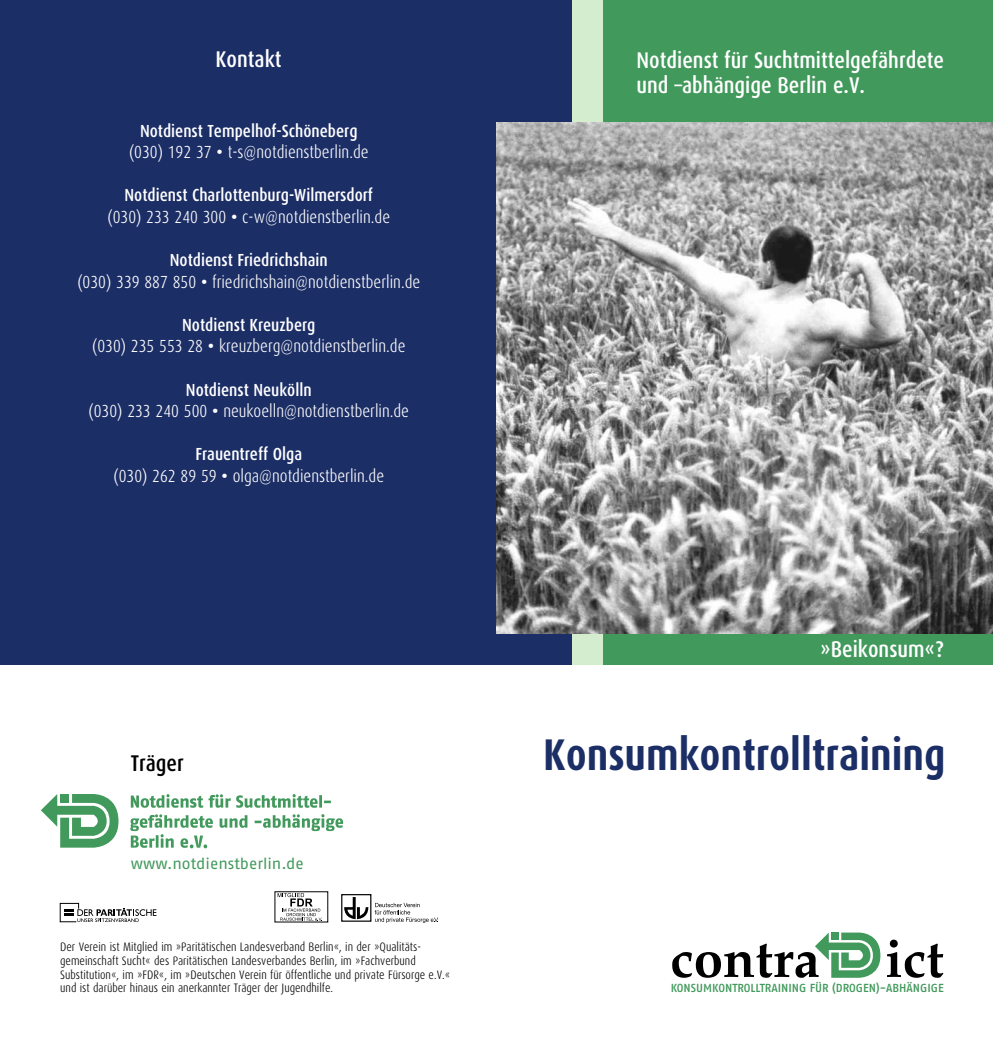
<style>
.page{position:relative;width:993px;height:1042px;background:#fff}
.page>*{position:absolute;margin:0;border:0;box-sizing:border-box;transform-origin:0 0}
.t1{font:700 52.68px "Palatino";color:#000}
.t2{font:700 44.45px "Dax Condensed";color:#1c2e66}
.t3{font:500 22.75px/25.6px "Dax Condensed";color:#fff}
.t4{font:500 22.75px "Dax Condensed";color:#000}
.t5{font:300 17.5px/21.7px "Dax Condensed";color:#fff;text-align:center}
.t6{font:500 17.5px/21.7px "Dax Condensed";color:#fff;text-align:center}
.t7{font:15.75px "Fago No";color:#42995c}
.t8{font:300 12.25px/13.7px "Dax Condensed";color:#000}
.t9{font:11.72px "Fago No Med";color:#42995c}
.s1{font-weight:500}
.s2{font-weight:300}
</style>
<div class="page">
<div style="left:0;top:0;width:572px;height:664px;background:#1c2e66"></div>
<div style="left:602px;top:0;width:390px;height:664px;background:#42995c"></div>
<div style="left:572px;top:0;width:30px;height:664px;background:#d4edcf"></div>
<img style="left:496px;top:122px;width:496px;height:512px">
<svg style="left:815px;top:932px;width:65px;height:46px"></svg>
<div style="left:831px;top:932px;width:7px;height:8px;background:#42995c"></div>
<svg style="left:131px;top:794px;width:200px;height:14px"></svg>
<svg style="left:130px;top:814px;width:213px;height:34px"></svg>
<svg style="left:41px;top:794px;width:77px;height:53px"></svg>
<div style="left:60px;top:794px;width:9px;height:9px;background:#42995c"></div>
<div style="left:341px;top:894px;width:30px;height:28px;border:1px solid #000"></div>
<svg style="left:344px;top:897px;width:24px;height:22px"></svg>
<svg style="left:374px;top:903px;width:64px;height:20px"></svg>
<svg style="left:60px;top:903px;width:96px;height:19px"></svg>
<svg style="left:277px;top:893px;width:45px;height:27px"></svg>
<h3 class="t3" style="left:215px;top:49px;width:67px">Kontakt</h3>
<p class="t5" style="left:129px;top:121px;width:241px"><span class="s1">Notdienst Tempelhof-Schöneberg </span>(030) 192 37 <span class="s1">•</span> t-s@notdienstberlin.de</p>
<p class="t6" style="left:107px;top:186px;width:284px">Notdienst Charlottenburg-Wilmersdorf <span class="s2">(030) 233 240 300</span> • <span class="s2">c-w@notdienstberlin.de</span></p>
<p class="t5" style="left:77px;top:250px;width:344px"><span class="s1">Notdienst Friedrichshain<br></span>(030) 339 887 850 <span class="s1">•</span> friedrichshain@notdienstberlin.de</p>
<p class="t5" style="left:92px;top:315px;width:315px"><span class="s1">Notdienst Kreuzberg<br></span>(030) 235 553 28 <span class="s1">•</span> kreuzberg@notdienstberlin.de</p>
<p class="t5" style="left:88px;top:380px;width:322px"><span class="s1">Notdienst Neukölln<br></span>(030) 233 240 500 <span class="s1">•</span> neukoelln@notdienstberlin.de</p>
<p class="t5" style="left:113px;top:445px;width:272px"><span class="s1">Frauentreff Olga<br></span>(030) 262 89 59 <span class="s1">•</span> olga@notdienstberlin.de</p>
<h3 class="t4" style="left:131px;top:753px;width:54px">Träger</h3>
<p class="t7" style="left:131px;top:858px;width:174px">www.notdienstberlin.de</p>
<p class="t8" style="left:60px;top:941px;width:391px">Der Verein ist Mitglied im »Paritätischen Landesverband Berlin«, in der »Qualitäts&shy;gemeinschaft Sucht« des Paritätischen Landesverbandes Berlin, im »Fachverbund Substitution«, im »FDR«, im »Deutschen Verein für öffentliche und private Fürsorge e.V.« und ist darüber hinaus ein anerkannter Träger der Jugendhilfe.</p>
<h3 class="t3" style="left:636px;top:49px;width:309px">Notdienst für Suchtmittelgefährdete und –abhängige Berlin e.V.</h3>
<h3 class="t3" style="left:819px;top:638px;width:125px">»Beikonsum«?</h3>
<h2 class="t2" style="left:543px;top:736px;width:403px">Konsumkontrolltraining</h2>
<h1 class="t1" style="left:670px;top:938px;width:275px">contra ict</h1>
<p class="t9" style="left:670px;top:984px;width:274px">KONSUMKONTROLLTRAINING FÜR (DROGEN)-ABHÄNGIGE</p>
</div>
